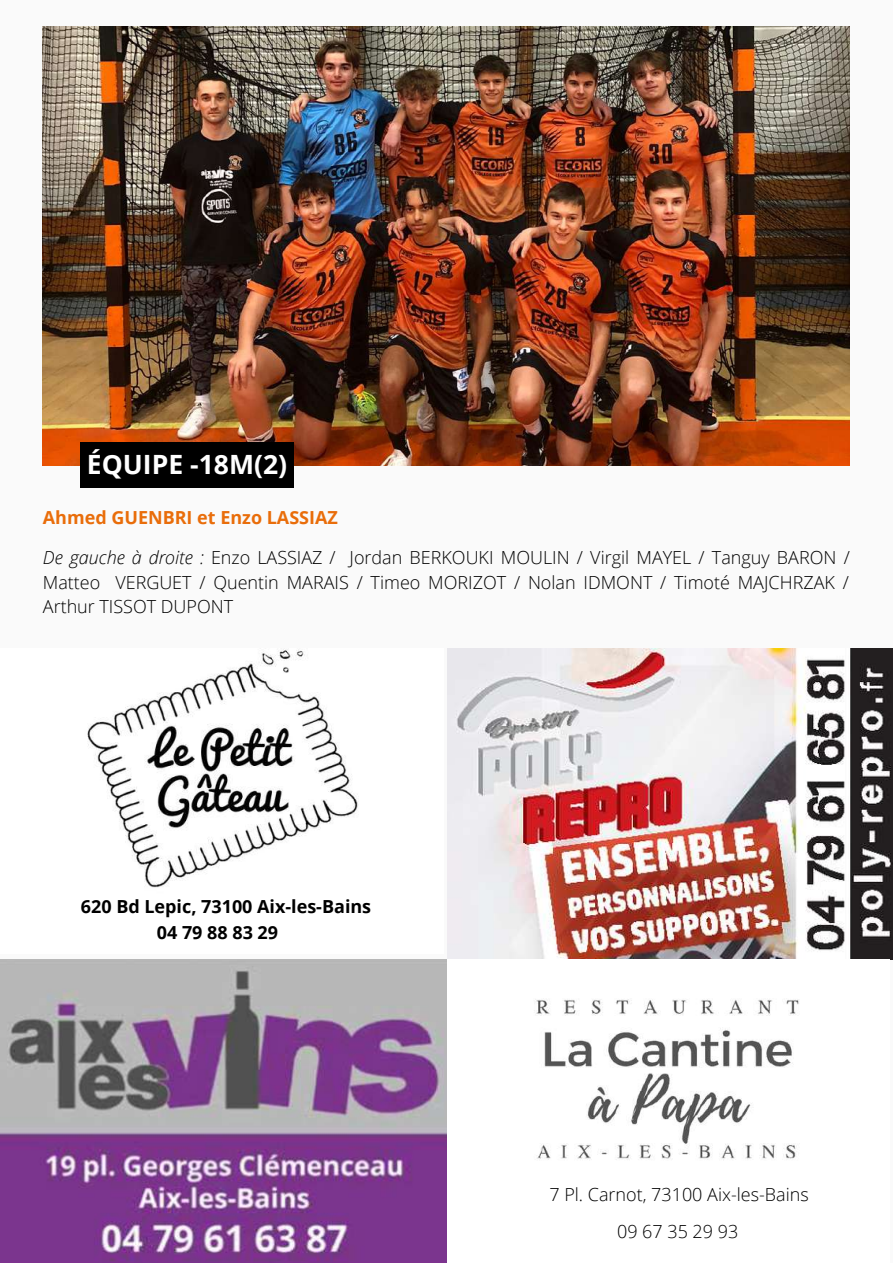
<style>
.page{position:relative;width:893px;height:1264px;background:#fff}
.page>*{position:absolute;margin:0;border:0;box-sizing:border-box;transform-origin:0 0}
.t1{font:700 26.55px "Open Sans";color:#fff}
.t2{font:300 18px/24.8px "Open Sans";color:#000;text-align:justify}
.t3{font:700 18px/26px "Open Sans";color:#000}
.t4{font:700 18px "Open Sans";color:#e96d0a}
.s1{font-style:italic}
</style>
<div class="page">
<div style="left:0;top:0;width:892px;height:1262px;background:#fafafa"></div>
<img style="left:43px;top:27px;width:806px;height:438px">
<div style="left:80px;top:442px;width:214px;height:46px;background:#000"></div>
<img style="left:0;top:959px;width:799px;height:303px">
<img style="left:447px;top:648px;width:445px;height:311px">
<img style="left:87px;top:650px;width:271px;height:238px">
<h1 class="t1" style="left:87px;top:446px;width:202px">ÉQUIPE -18M(2)</h1>
<p class="t4" style="left:43px;top:505px;width:296px">Ahmed GUENBRI et Enzo LASSIAZ</p>
<p class="t2" style="left:43px;top:544px;width:808px"><span class="s1">De gauche à droite :</span> Enzo LASSIAZ / Jordan BERKOUKI MOULIN / Virgil MAYEL / Tanguy BARON / Matteo VERGUET / Quentin MARAIS / Timeo MORIZOT / Nolan IDMONT / Timoté MAJCHRZAK / Arthur TISSOT DUPONT</p>
<p class="t3" style="left:157px;top:893px;width:216px;text-indent:-76px">620 Bd Lepic, 73100 Aix-les-Bains<br>04 79 88 83 29</p>
<p class="t2" style="left:549px;top:1175px;width:261px;line-height:37.3px;text-align:center">7 Pl. Carnot, 73100 Aix-les-Bains<br>09 67 35 29 93</p>
</div>
